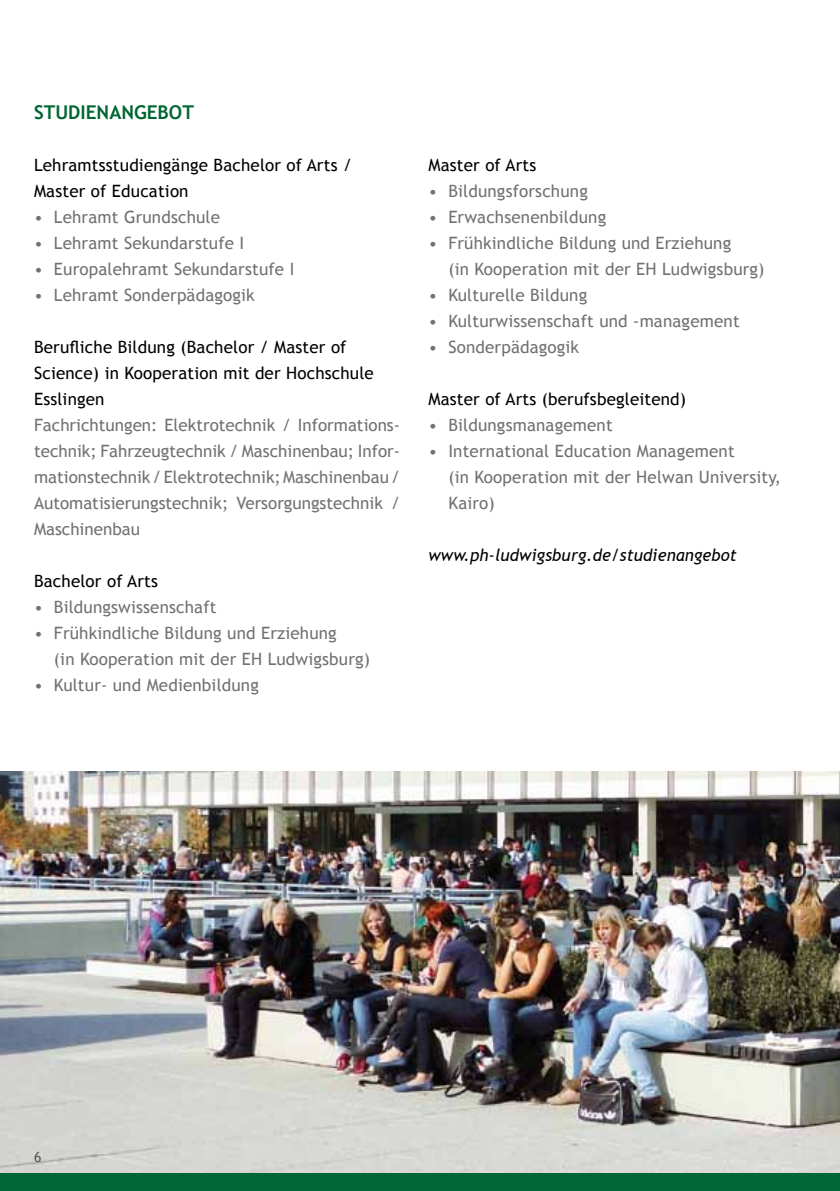
<style>
.page{position:relative;width:840px;height:1191px;background:#fff}
.page>*{position:absolute;margin:0;border:0;box-sizing:border-box;transform-origin:0 0}
.t1{font:700 19px "Trebuchet MS";color:#063}
.t2{font:17px/26px "Trebuchet MS";letter-spacing:.01em;color:#707172}
.t3{font:17px/26px "Trebuchet MS";letter-spacing:.01em;color:#000}
.t4{font:italic 17px "Trebuchet MS";letter-spacing:.01em;color:#000}
.t5{font:14px "Trebuchet MS";color:#57585a}
</style>
<div class="page">
<img style="left:0;top:771px;width:839px;height:403px">
<div style="left:0;top:1174px;width:839px;height:17px;background:#063"></div>
<p class="t1" style="left:34px;top:100px;width:161px">STUDIENANGEBOT</p>
<p class="t3" style="left:34px;top:152px;width:319px">Lehramtsstudiengänge Bachelor of Arts /<br>Master of Education</p>
<p class="t2" style="left:34px;top:204px;width:187px">• Lehramt Grundschule</p>
<p class="t2" style="left:34px;top:230px;width:212px">• Lehramt Sekundarstufe I</p>
<p class="t2" style="left:34px;top:256px;width:262px">• Europalehramt Sekundarstufe I</p>
<p class="t2" style="left:34px;top:282px;width:222px">• Lehramt Sonderpädagogik</p>
<p class="t3" style="left:34px;top:334px;width:341px">Berufliche Bildung (Bachelor / Master of<br>Science) in Kooperation mit der Hochschule<br>Esslingen</p>
<p class="t2" style="left:34px;top:412px;width:367px;text-align:justify">Fachrichtungen: Elektrotechnik / Informations&shy;technik; Fahrzeugtechnik / Maschinenbau; Infor&shy;mationstechnik / Elektrotechnik; Maschinenbau / Automatisierungstechnik; Versorgungstechnik / Maschinenbau</p>
<p class="t3" style="left:34px;top:568px;width:125px">Bachelor of Arts</p>
<p class="t2" style="left:34px;top:594px;width:184px">• Bildungswissenschaft</p>
<p class="t2" style="left:54px;top:620px;width:317px;text-indent:-20px">• Frühkindliche Bildung und Erziehung<br>(in Kooperation mit der EH Ludwigsburg)</p>
<p class="t2" style="left:34px;top:672px;width:226px">• Kultur- und Medienbildung</p>
<p class="t3" style="left:428px;top:152px;width:109px">Master of Arts</p>
<p class="t2" style="left:428px;top:178px;width:161px">• Bildungsforschung</p>
<p class="t2" style="left:428px;top:204px;width:179px">• Erwachsenenbildung</p>
<p class="t2" style="left:448px;top:230px;width:317px;text-indent:-20px">• Frühkindliche Bildung und Erziehung<br>(in Kooperation mit der EH Ludwigsburg)</p>
<p class="t2" style="left:428px;top:282px;width:160px">• Kulturelle Bildung</p>
<p class="t2" style="left:428px;top:308px;width:312px">• Kulturwissenschaft und -management</p>
<p class="t2" style="left:428px;top:334px;width:152px">• Sonderpädagogik</p>
<p class="t3" style="left:428px;top:386px;width:259px">Master of Arts (berufsbegleitend)</p>
<p class="t2" style="left:428px;top:412px;width:186px">• Bildungsmanagement</p>
<p class="t2" style="left:448px;top:438px;width:334px;text-indent:-20px">• International Education Management<br>(in Kooperation mit der Helwan University,<br>Kairo)</p>
<p class="t4" style="left:428px;top:545px;width:310px">www.ph-ludwigsburg.de/studienangebot</p>
<p class="t5" style="left:34px;top:1148px;width:9px">6</p>
</div>
